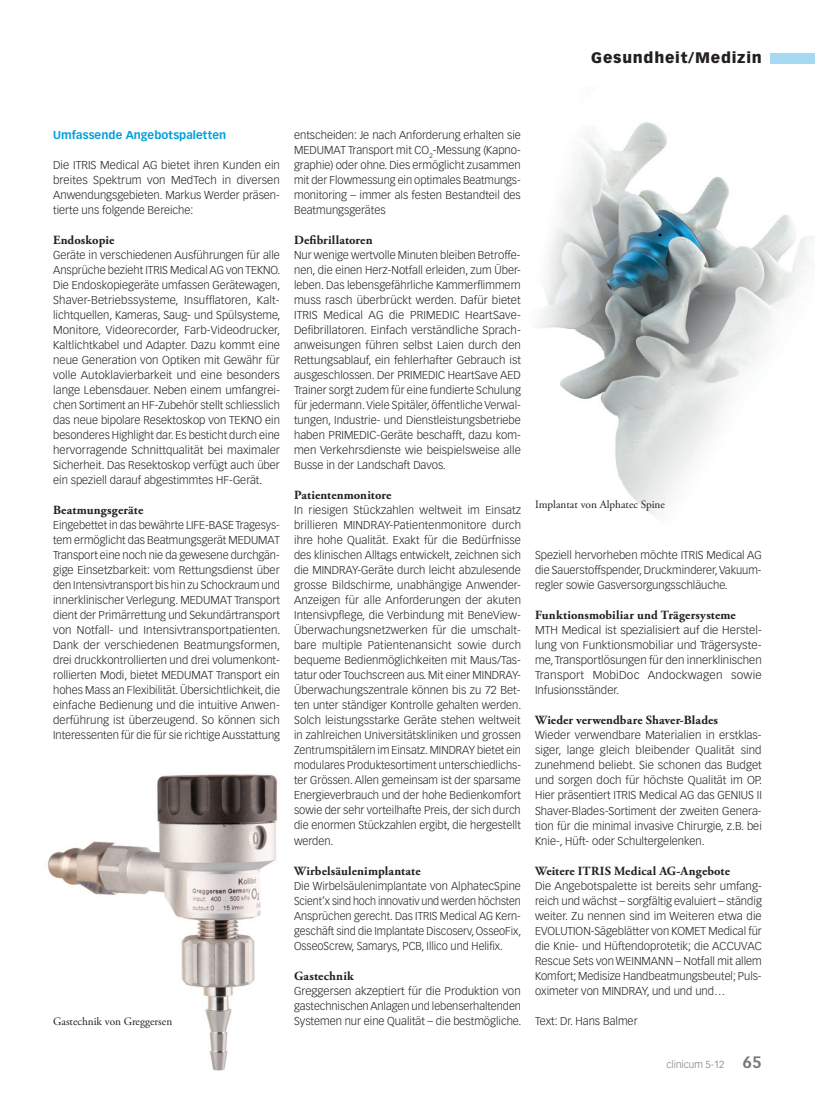
<style>
.page{position:relative;width:815px;height:1099px;background:#fff}
.page>*{position:absolute;margin:0;border:0;box-sizing:border-box;transform-origin:0 0}
.t1{font:900 15px "Vectora LT Std";letter-spacing:.05em;color:#231f20}
.t2{font:700 12.5px "Adobe Garamond Pro";letter-spacing:.01em;color:#231f20}
.t3{font:300 11.25px/15px "Vectora LT Std";color:#231f20;text-align:justify}
.t4{font:11.25px "Adobe Garamond Pro";color:#231f20}
.t5{font:700 11.25px "Vectora LT Std";letter-spacing:.01em;color:#009fda}
.t6{font:300 10px "Vectora LH";color:#76787b}
.s1{font-weight:700;font-size:16.25px}
</style>
<div class="page">
<div style="left:770px;top:53px;width:45px;height:10px;background:#a5daf2"></div>
<img style="left:536px;top:122px;width:279px;height:395px">
<img style="left:47px;top:774px;width:231px;height:297px">
<h1 class="t1" style="left:591px;top:49px;width:172px">Gesundheit/Medizin</h1>
<p class="t5" style="left:53px;top:128px;width:175px">Umfassende Angebotspaletten</p>
<p class="t3" style="left:53px;top:158px;width:228px">Die ITRIS Medical AG bietet ihren Kunden ein breites Spektrum von MedTech in diversen Anwendungsgebieten. Markus Werder präsen&shy;tierte uns folgende Bereiche:</p>
<p class="t2" style="left:53px;top:233px;width:63px">Endoskopie</p>
<p class="t3" style="left:53px;top:248px;width:229px">Geräte in verschiedenen Ausführungen für alle Ansprüche bezieht ITRIS Medical AG von TEKNO.<br>Die Endoskopiegeräte umfassen Gerätewagen, Shaver-Betriebssysteme, Insufflatoren, Kalt&shy;lichtquellen, Kameras, Saug- und Spülsysteme, Monitore, Videorecorder, Farb-Videodrucker, Kaltlichtkabel und Adapter. Dazu kommt eine neue Generation von Optiken mit Gewähr für volle Autoklavierbarkeit und eine besonders lange Lebensdauer. Neben einem umfangrei&shy;chen Sortiment an HF-Zubehör stellt schliesslich das neue bipolare Resektoskop von TEKNO ein besonderes Highlight dar. Es besticht durch eine hervorragende Schnittqualität bei maximaler Sicherheit. Das Resektoskop verfügt auch über ein speziell darauf abgestimmtes HF-Gerät.</p>
<p class="t2" style="left:53px;top:503px;width:92px">Beatmungsgeräte</p>
<p class="t3" style="left:53px;top:518px;width:229px">Eingebettet in das bewährte LIFE-BASE Tragesys&shy;tem ermöglicht das Beatmungsgerät MEDUMAT Transport eine noch nie da gewesene durchgän&shy;gige Einsetzbarkeit: vom Rettungsdienst über den Intensivtransport bis hin zu Schockraum und innerklinischer Verlegung. MEDUMAT Transport dient der Primärrettung und Sekundärtransport von Notfall- und Intensivtransportpatienten.<br>Dank der verschiedenen Beatmungsformen, drei druckkontrollierten und drei volumenkont&shy;rollierten Modi, bietet MEDUMAT Transport ein hohes Mass an Flexibilität. Übersichtlichkeit, die einfache Bedienung und die intuitive Anwen&shy;derführung ist überzeugend. So können sich Interessenten für die für sie richtige Ausstattung</p>
<p class="t3" style="left:294px;top:128px;width:228px">entscheiden: Je nach Anforderung erhalten sie MEDUMAT Transport mit CO<sub>2</sub>-Messung (Kapno&shy;graphie) oder ohne. Dies ermöglicht zusammen mit der Flowmessung ein optimales Beatmungs&shy;monitoring – immer als festen Bestandteil des Beatmungsgerätes</p>
<p class="t2" style="left:294px;top:233px;width:80px">Defibrillatoren</p>
<p class="t3" style="left:294px;top:248px;width:228px">Nur wenige wertvolle Minuten bleiben Betroffe&shy;nen, die einen Herz-Notfall erleiden, zum Über&shy;leben. Das lebensgefährliche Kammerflimmern muss rasch überbrückt werden. Dafür bietet ITRIS Medical AG die PRIMEDIC HeartSave-Defibrillatoren. Einfach verständliche Sprach&shy;anweisungen führen selbst Laien durch den Rettungsablauf, ein fehlerhafter Gebrauch ist ausgeschlossen. Der PRIMEDIC HeartSave AED Trainer sorgt zudem für eine fundierte Schulung für jedermann. Viele Spitäler, öffentliche Verwal&shy;tungen, Industrie- und Dienstleistungsbetriebe haben PRIMEDIC-Geräte beschafft, dazu kom&shy;men Verkehrsdienste wie beispielsweise alle Busse in der Landschaft Davos.</p>
<p class="t2" style="left:294px;top:488px;width:99px">Patientenmonitore</p>
<p class="t3" style="left:294px;top:503px;width:228px">In riesigen Stückzahlen weltweit im Einsatz brillieren MINDRAY-Patientenmonitore durch ihre hohe Qualität. Exakt für die Bedürfnisse des klinischen Alltags entwickelt, zeichnen sich die MINDRAY-Geräte durch leicht abzulesende grosse Bildschirme, unabhängige Anwender-Anzeigen für alle Anforderungen der akuten Intensivpflege, die Verbindung mit BeneView-Überwachungsnetzwerken für die umschalt&shy;bare multiple Patientenansicht sowie durch bequeme Bedienmöglichkeiten mit Maus/Tas&shy;tatur oder Touchscreen aus. Mit einer Mindray</p>
<p class="t3" style="left:294px;top:668px;width:229px;text-indent:223px">- Überwachungszentrale können bis zu 72 Bet&shy;ten unter ständiger Kontrolle gehalten werden.<br>Solch leistungsstarke Geräte stehen weltweit in zahlreichen Universitätskliniken und grossen Zentrumspitälern im Einsatz. Mindray</p>
<p class="t4" style="left:535px;top:497px;width:131px">Implantat von Alphatec Spine</p>
<p class="t3" style="left:535px;top:548px;width:228px">Speziell hervorheben möchte ITRIS Medical AG die Sauerstoffspender, Druckminderer, Vakuum&shy;regler sowie Gasversorgungsschläuche.</p>
<p class="t2" style="left:535px;top:608px;width:202px">Funktionsmobiliar und Trägersysteme</p>
<p class="t3" style="left:535px;top:623px;width:228px">MTH Medical ist spezialisiert auf die Herstel&shy;lung von Funktionsmobiliar und Trägersyste&shy;me, Transportlösungen für den innerklinischen Transport MobiDoc Andockwagen sowie Infusionsständer.</p>
<p class="t2" style="left:535px;top:713px;width:185px">Wieder verwendbare Shaver-Blades</p>
<p class="t3" style="left:535px;top:728px;width:229px">Wieder verwendbare Materialien in erstklas&shy;siger, lange gleich bleibender Qualität sind zunehmend beliebt. Sie schonen das Budget und sorgen doch für höchste Qualität im OP.<br>Hier präsentiert ITRIS Medical AG das GENIUS II Shaver-Blades-Sortiment der zweiten Genera&shy;tion für die minimal invasive Chirurgie, z.B. bei Knie-, Hüft- oder Schultergelenken.</p>
<p class="t2" style="left:535px;top:863px;width:196px">Weitere ITRIS Medical AG-Angebote</p>
<p class="t3" style="left:535px;top:878px;width:228px">Die Angebotspalette ist bereits sehr umfang&shy;reich und wächst – sorgfältig evaluiert – ständig weiter. Zu nennen sind im Weiteren etwa die EVOLUTION-Sägeblätter von KOMET Medical für die Knie- und Hüftendoprotetik; die ACCUVAC Rescue Sets von WEINMANN – Notfall mit allem Komfort; Medisize Handbeatmungsbeutel; Puls&shy;oximeter von MINDRAY, und und und…</p>
<p class="t3" style="left:294px;top:743px;width:228px;text-indent:183px">bietet ein modulares Produktesortiment unterschiedlichs&shy;ter Grössen. Allen gemeinsam ist der sparsame Energieverbrauch und der hohe Bedienkomfort sowie der sehr vorteilhafte Preis, der sich durch die enormen Stückzahlen ergibt, die hergestellt werden.</p>
<p class="t2" style="left:294px;top:863px;width:128px">Wirbelsäulenimplantate</p>
<p class="t3" style="left:294px;top:878px;width:229px">Die Wirbelsäulenimplantate von AlphatecSpine Scient’x sind hoch innovativ und werden höchsten Ansprüchen gerecht. Das ITRIS Medical AG Kern&shy;geschäft sind die Implantate Discoserv, OsseoFix, OsseoScrew, Samarys, PCB, Illico und Helifix.</p>
<p class="t2" style="left:294px;top:968px;width:61px">Gastechnik</p>
<p class="t3" style="left:294px;top:983px;width:229px">Greggersen akzeptiert für die Produktion von gastechnischen Anlagen und lebenserhaltenden Systemen nur eine Qualität – die bestmögliche.</p>
<p class="t4" style="left:53px;top:1014px;width:121px">Gastechnik von Greggersen</p>
<p class="t3" style="left:535px;top:1013px;width:104px">Text: Dr. Hans Balmer</p>
<p class="t6" style="left:667px;top:1058px;width:97px">clinicum 5-12 <span class="s1">65</span></p>
</div>
